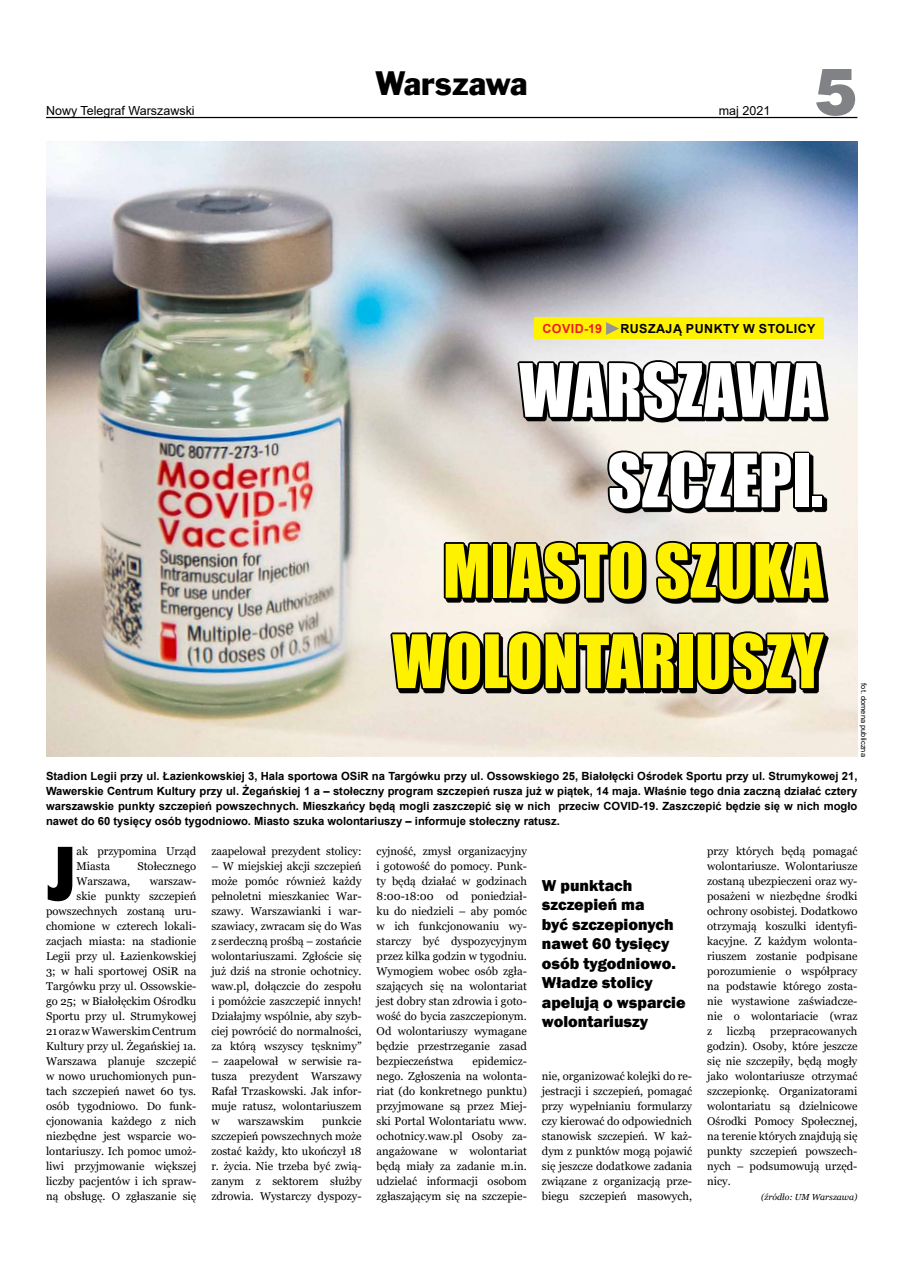
<style>
.page{position:relative;width:900px;height:1276px;background:#fff}
.page>*{position:absolute;margin:0;border:0;box-sizing:border-box;transform-origin:0 0}
.t1{font:800 70.88px "Fujiyama";color:#000}
.t2{font:68px/90.4px "Impact";color:#fff200;text-align:right}
.t3{font:68px/90.4px "Impact";color:#fff;text-align:right}
.t4{font:65px "Swis 721 Blk EU";color:#808285}
.t5{font:31px "Frank Goth EU";color:#000}
.t6{font:800 16.25px/19.5px "Franklin Gothic";color:#000}
.t7{font:700 12.5px "Arial";letter-spacing:.035em;color:#000}
.t8{font:12.5px "Arial";color:#000}
.t9{font:11.25px/15px "Georgia";color:#000;text-align:justify}
.t10{font:700 11.25px/15px "Arial";color:#000;text-align:justify}
.t11{font:italic 8.75px "Georgia";color:#000}
.t12{font:7.5px "Arial";color:#000}
.s1{color:#ed1d24}
.s2{font-family:"Impact";font-weight:400;color:#939598}
</style>
<div class="page">
<hr style="left:46px;top:117px;width:811px;height:1px;background:#000">
<img style="left:46px;top:142px;width:811px;height:614px">
<svg style="left:393px;top:362px;width:435px;height:332px;background:#dcd5cc"></svg>
<svg style="left:442px;top:504px;width:49px;height:97px;background:#635f59"></svg>
<div style="left:491px;top:542px;width:18px;height:57px;border:4px solid #000"></div>
<svg style="left:505px;top:521px;width:141px;height:82px;background:#4f4c49"></svg>
<svg style="left:653px;top:521px;width:175px;height:82px;background:#504e4b"></svg>
<svg style="left:388px;top:611px;width:290px;height:117px;background:#7e7972"></svg>
<div style="left:677px;top:632px;width:17px;height:58px;border:4px solid #000"></div>
<svg style="left:694px;top:629px;width:135px;height:64px;background:#292725"></svg>
<div style="left:534px;top:317px;width:289px;height:21px;background:#fff200"></div>
<svg style="left:515px;top:320px;width:313px;height:193px"></svg>
<p class="t8" style="left:46px;top:102px;width:150px">Nowy Telegraf Warszawski</p>
<h3 class="t5" style="left:376px;top:64px;width:153px">Warszawa</h3>
<p class="t8" style="left:719px;top:102px;width:53px">maj 2021</p>
<h3 class="t4" style="left:815px;top:50px;width:44px">5</h3>
<p class="t7" style="left:542px;top:319px;width:210px"><span class="s1">COVID-19</span> <span class="s2">►</span> Ruszają punkty wstolic</p>
<p class="t7" style="left:807px;top:319px;width:10px">y</p>
<h2 class="t3" style="left:519px;top:343px;width:306px">WARSZAWA<br>SZCZEPI.</h2>
<h2 class="t2" style="left:392px;top:524px;width:433px">MIASTO SZUKA<br>WOLONTARIUSZY</h2>
<p class="t12" style="left:869px;top:683px;width:75px;rotate:90deg">fot. domena publiczna</p>
<p class="t10" style="left:46px;top:769px;width:813px">Stadion Legii przy ul. Łazienkowskiej 3, Hala sportowa OSiR na Targówku przy ul. Ossowskiego 25, Białołęcki Ośrodek Sportu przy ul. Strumykowej 21, Wawerskie Centrum Kultury przy ul. Żegańskiej 1 a – stołeczny program szczepień rusza już w piątek, 14 maja. Właśnie tego dnia zaczną działać cztery warszawskie punkty szczepień powszechnych. Mieszkańcy będą mogli zaszczepić się w nich przeciw COVID-19. Zaszczepić będzie się w nich mogło nawet do 60 tysięcy osób tygodniowo. Miasto szuka wolontariuszy – informuje stołeczny ratusz.</p>
<h1 class="t1" style="left:46px;top:826px;width:32px">J</h1>
<p class="t9" style="left:77px;top:844px;width:121px">ak przypomina Urząd<br>Miasta</p>
<p class="t9" style="left:707px;top:844px;width:152px">przy których będą pomagać wolontariusze. Wolontariusze zostaną ubezpieczeni oraz wy&shy;posażeni w niezbędne środki ochrony osobistej. Dodatkowo otrzymają koszulki identyfi&shy;kacyjne. Z każdym wolonta&shy;riuszem zostanie podpisane porozumienie o współpracy na podstawie którego zosta&shy;nie wystawione zaświadcze&shy;nie o wolontariacie (wraz z</p>
<p class="t9" style="left:377px;top:844px;width:152px">cyjność, zmysł organizacyjny i gotowość do pomocy. Punk&shy;ty będą działać w godzinach 8:00-18:00 od poniedział&shy;ku do niedzieli – aby pomóc w ich funkcjonowaniu wy&shy;starczy być dyspozycyjnym przez kilka godzin w tygodniu.<br>Wymogiem wobec osób zgła&shy;szających się na wolontariat jest dobry stan zdrowia i goto&shy;wość do bycia zaszczepionym.<br>Od wolontariuszy wymagane będzie przestrzeganie zasad bezpieczeństwa</p>
<p class="t9" style="left:211px;top:844px;width:152px">zaapelował prezydent stolicy:</p>
<p class="t9" style="left:211px;top:859px;width:152px">– W miejskiej akcji szczepień może pomóc również każdy pełnoletni mieszkaniec War&shy;szawy. Warszawianki i war&shy;szawiacy, zwracam się do Was z serdeczną prośbą – zostańcie wolontariuszami. Zgłoście się już dziś na stronie ochotnicy. waw.pl, dołączcie do zespołu i pomóżcie zaszczepić innych!<br>Działajmy wspólnie, aby szyb&shy;ciej powrócić do normalności, za którą wszyscy tęsknimy”</p>
<p class="t9" style="left:211px;top:1054px;width:152px">– zaapelował w serwisie ra&shy;tusza prezydent Warszawy Rafał Trzaskowski. Jak infor&shy;muje ratusz, wolontariuszem w</p>
<p class="t9" style="left:137px;top:859px;width:60px">Stołecznego</p>
<p class="t9" style="left:77px;top:874px;width:55px">Warszawa,</p>
<p class="t9" style="left:46px;top:874px;width:152px;text-align:right">warszaw-<br>skie punkty szczepień powszechnych zostaną uru&shy;chomione w czterech lokali&shy;zacjach miasta: na stadionie<br>Legii przy ul. Łazienkowskiej<br>3; w hali sportowej OSiR na<br>Targówku przy ul. Ossowskie&shy;go 25; w Białołęckim Ośrodku<br>Sportu przy ul. Strumykowej<br>21 orazw WawerskimCentrum<br>Kultury przy ul. Żegańskiej 1a.<br>Warszawa planuje szczepić w nowo uruchomionych pun&shy;tach szczepień nawet 60 tys. osób tygodniowo. Do funk&shy;cjonowania każdego z nich niezbędne jest wsparcie wo&shy;lontariuszy. Ich pomoc umoż&shy;liwi przyjmowanie większej liczby pacjentów i ich spraw&shy;ną obsługę. O zgłaszanie się</p>
<h3 class="t6" style="left:542px;top:875px;width:145px">W punktach szczepień ma<br>być szczepionych nawet 60 tysięcy osób tygodniowo.<br>Władze stolicy apelują o wsparcie wolontariuszy</h3>
<p class="t9" style="left:707px;top:1024px;width:152px;text-indent:63px">przepracowanych godzin). Osoby, które jeszcze się nie szczepiły, będą mogły jako wolontariusze otrzymać szczepionkę. Organizatorami wolontariatu są dzielnicowe Ośrodki Pomocy Społecznej, na terenie których znajdują się punkty szczepień powszech&shy;nych – podsumowują urzęd&shy;nicy.</p>
<p class="t11" style="left:761px;top:1191px;width:98px">(źródło: UM Warszawa)</p>
<p class="t9" style="left:727px;top:1024px;width:30px">liczbą</p>
<p class="t9" style="left:377px;top:1054px;width:152px;text-indent:96px">epidemicz&shy;nego. Zgłoszenia na wolonta&shy;riat (do konkretnego punktu) przyjmowane są przez Miej&shy;ski Portal Wolontariatu www. ochotnicy.waw.pl Osoby za&shy;angażowane w wolontariat będą miały za zadanie m.in. udzielać informacji osobom zgłaszającym się na szczepie-</p>
<p class="t9" style="left:542px;top:1069px;width:152px">nie, organizować kolejki do re&shy;jestracji i szczepień, pomagać przy wypełnianiu formularzy czy kierować do odpowiednich stanowisk szczepień. W każ&shy;dym z punktów mogą pojawić się jeszcze dodatkowe zadania związane z organizacją prze&shy;biegu szczepień masowych,</p>
<p class="t9" style="left:211px;top:1114px;width:152px;text-indent:111px">punkcie szczepień powszechnych może zostać każdy, kto ukończył 18 r. życia. Nie trzeba być zwią&shy;zanym z sektorem służby zdrowia. Wystarczy dyspozy-</p>
<p class="t9" style="left:238px;top:1114px;width:68px">warszawskim</p>
</div>
